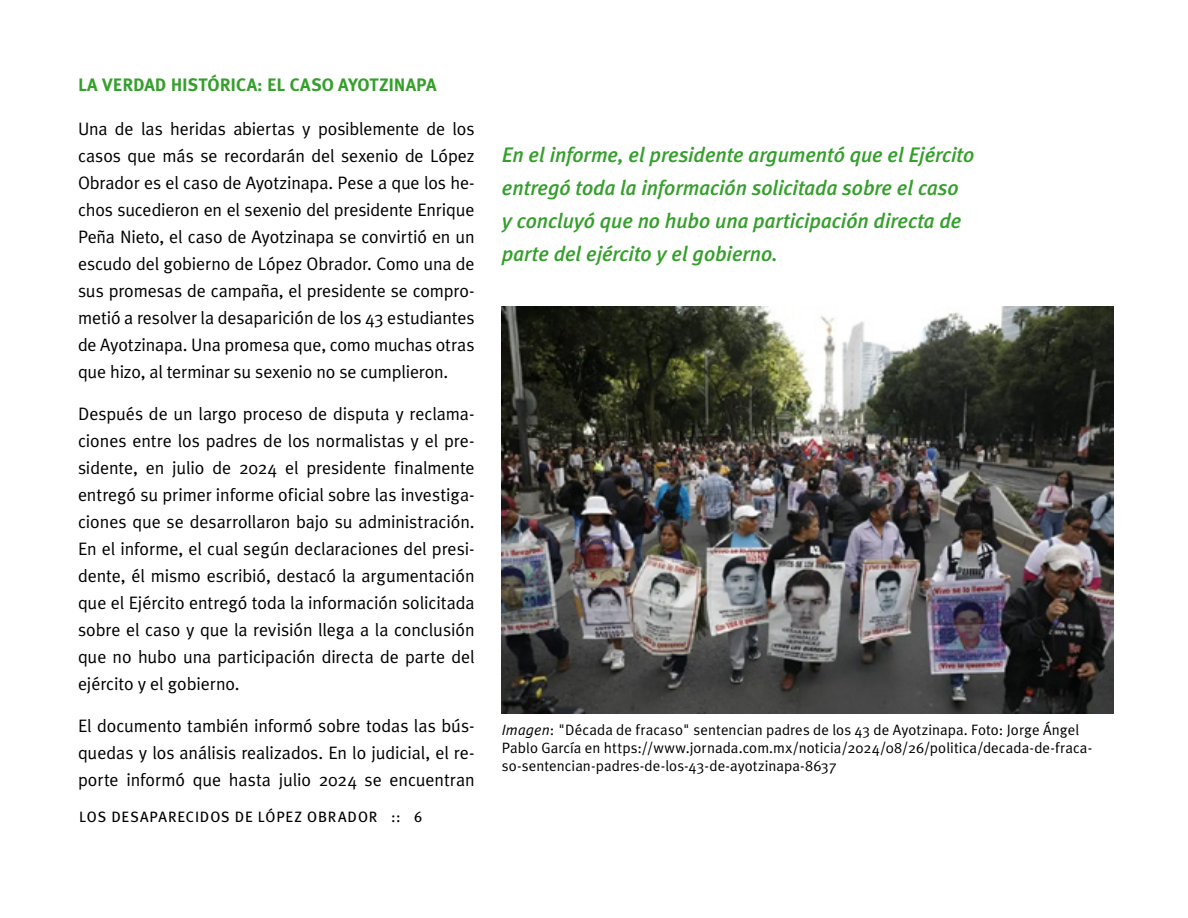
<style>
.page{position:relative;width:1188px;height:918px;background:#fff}
.page>*{position:absolute;margin:0;border:0;box-sizing:border-box;transform-origin:0 0}
.t1{font:italic 500 21px/33px "Meta Plus";letter-spacing:-.005em;color:#359f2c}
.t2{font:18px/27px "Meta Plus";letter-spacing:-.01em;color:#000;text-align:justify}
.t3{font:700 18px "Meta Plus";color:#359f2c}
.t4{font:15px/18px "Meta Plus";letter-spacing:.005em;color:#000}
.t5{font:15px "Meta Plus";letter-spacing:.06em;color:#000}
.s1{font-style:italic}
</style>
<div class="page">
<img style="left:502px;top:307px;width:611px;height:407px">
<p class="t3" style="left:78px;top:74px;width:360px">LA VERDAD HISTÓRICA: EL CASO AYOTZINAPA</p>
<p class="t2" style="left:78px;top:115px;width:398px">Una de las heridas abiertas y posiblemente de los casos que más se recordarán del sexenio de López Obrador es el caso de Ayotzinapa. Pese a que los he&shy;chos sucedieron en el sexenio del presidente Enrique Peña Nieto, el caso de Ayotzinapa se convirtió en un escudo del gobierno de López Obrador. Como una de sus promesas de campaña, el presidente se compro&shy;metió a resolver la desaparición de los 43 estudiantes de Ayotzinapa. Una promesa que, como muchas otras que hizo, al terminar su sexenio no se cumplieron.</p>
<p class="t2" style="left:78px;top:400px;width:398px">Después de un largo proceso de disputa y reclama&shy;ciones entre los padres de los normalistas y el pre&shy;sidente, en julio de 2024 el presidente finalmente entregó su primer informe oficial sobre las investiga&shy;ciones que se desarrollaron bajo su administración.<br>En el informe, el cual según declaraciones del presi&shy;dente, él mismo escribió, destacó la argumentación que el Ejército entregó toda la información solicitada sobre el caso y que la revisión llega a la conclusión que no hubo una participación directa de parte del ejército y el gobierno.</p>
<p class="t2" style="left:78px;top:712px;width:398px">El documento también informó sobre todas las bús&shy;quedas y los análisis realizados. En lo judicial, el re&shy;porte informó que hasta julio 2024 se encuentran</p>
<p class="t4" style="left:502px;top:720px;width:592px"><span class="s1">Imagen</span>: "Década de fracaso" sentencian padres de los 43 de Ayotzinapa. Foto: Jorge Ángel<br>Pablo García en https://www.jornada.com.mx/noticia/2024/08/26/politica/decada-de-fraca&shy;so-sentencian-padres-de-los-43-de-ayotzinapa-8637</p>
<p class="t1" style="left:502px;top:139px;width:474px">En el informe, el presidente argumentó que el Ejército entregó toda la información solicitada sobre el caso<br>y concluyó que no hubo una participación directa de parte del ejército y el gobierno.</p>
<p class="t5" style="left:79px;top:808px;width:344px">LOS DESAPARECIDOS DE LÓPEZ OBRADOR :: 6</p>
</div>
